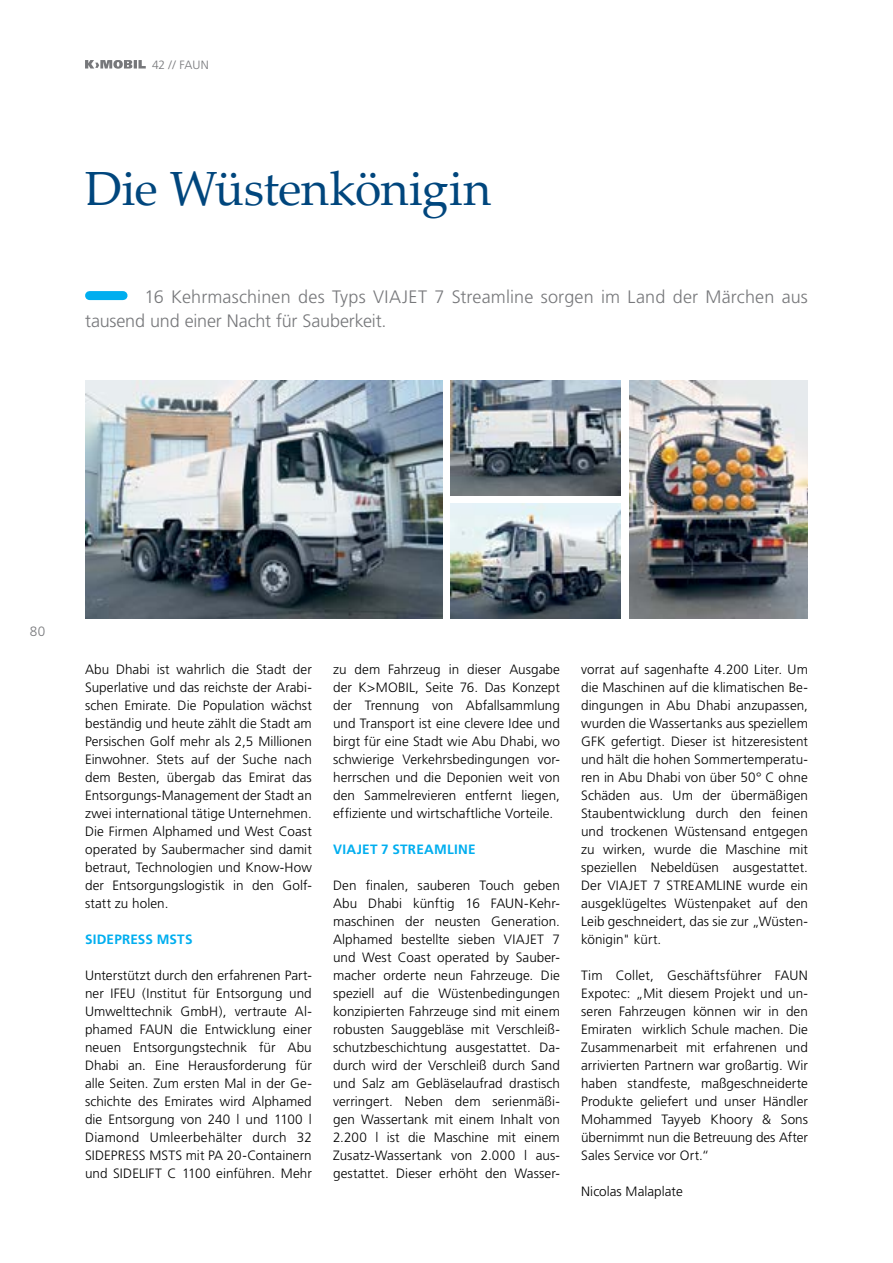
<style>
.page{position:relative;width:893px;height:1263px;background:#fff}
.page>*{position:absolute;margin:0;border:0;box-sizing:border-box;transform-origin:0 0}
.t1{font:48px "Palatino Linotype";letter-spacing:-.01em;color:#00467d}
.t2{font:300 18px/24px "Frutiger";letter-spacing:.005em;color:#77787b}
.t3{font:300 13.5px/18px "Frutiger";letter-spacing:.005em;color:#000;text-align:justify}
.t4{font:700 13.5px "Frutiger";letter-spacing:.015em;color:#00aeef}
.t5{font:300 13.5px "Frutiger";color:#77787b}
.t6{font:300 12px "Frutiger";letter-spacing:-.005em;color:#77787b}
</style>
<div class="page">
<svg style="left:85px;top:60px;width:61px;height:9px"></svg>
<img style="left:629px;top:381px;width:179px;height:238px">
<img style="left:451px;top:381px;width:170px;height:114px">
<img style="left:85px;top:381px;width:357px;height:238px">
<img style="left:451px;top:504px;width:170px;height:115px">
<div style="left:90px;top:291px;width:33px;height:9px;background:#00aeef"></div>
<p class="t6" style="left:152px;top:58px;width:58px">42 // FAUN</p>
<h1 class="t1" style="left:85px;top:155px;width:408px">Die Wüstenkönigin</h1>
<h2 class="t2" style="left:85px;top:285px;width:724px;text-indent:60px">16 Kehrmaschinen des Typs VIAJET 7 Streamline sorgen im Land der Märchen aus tausend und einer Nacht für Sauberkeit.</h2>
<p class="t5" style="left:30px;top:623px;width:17px">80</p>
<p class="t3" style="left:85px;top:660px;width:228px">Abu Dhabi ist wahrlich die Stadt der Superlative und das reichste der Arabi&shy;schen Emirate. Die Population wächst beständig und heute zählt die Stadt am Persischen Golf mehr als 2,5 Millionen Einwohner. Stets auf der Suche nach dem Besten, übergab das Emirat das Entsorgungs-Management der Stadt an zwei international tätige Unternehmen.<br>Die Firmen Alphamed und West Coast operated by Saubermacher sind damit betraut, Technologien und Know-How der Entsorgungslogistik in den Golf&shy;statt zu holen.</p>
<p class="t4" style="left:85px;top:931px;width:109px">SIDEPRESS MSTS</p>
<p class="t3" style="left:85px;top:966px;width:228px">Unterstützt durch den erfahrenen Part&shy;ner IFEU (Institut für Entsorgung und Umwelttechnik GmbH), vertraute Al&shy;phamed FAUN die Entwicklung einer neuen Entsorgungstechnik für Abu Dhabi an. Eine Herausforderung für alle Seiten. Zum ersten Mal in der Ge&shy;schichte des Emirates wird Alphamed die Entsorgung von 240 l und 1100 l Diamond Umleerbehälter durch 32<br>SIDEPRESS MSTS mit PA 20-Containern und SIDELIFT C 1100 einführen. Mehr</p>
<p class="t3" style="left:333px;top:660px;width:228px">zu dem Fahrzeug in dieser Ausgabe der K&gt;MOBIL, Seite 76. Das Konzept der Trennung von Abfallsammlung und Transport ist eine clevere Idee und birgt für eine Stadt wie Abu Dhabi, wo schwierige Verkehrsbedingungen vor&shy;herrschen und die Deponien weit von den Sammelrevieren entfernt liegen, effiziente und wirtschaftliche Vorteile.</p>
<p class="t4" style="left:333px;top:841px;width:144px">VIAJET 7 STREAMLINE</p>
<p class="t3" style="left:333px;top:876px;width:228px">Den finalen, sauberen Touch geben Abu Dhabi künftig 16 FAUN-Kehr&shy;maschinen der neusten Generation.<br>Alphamed bestellte sieben VIAJET 7 und West Coast operated by Sauber&shy;macher orderte neun Fahrzeuge. Die speziell auf die Wüstenbedingungen konzipierten Fahrzeuge sind mit einem robusten Sauggebläse mit Verschleiß&shy;schutzbeschichtung ausgestattet. Da&shy;durch wird der Verschleiß durch Sand und Salz am Gebläselaufrad drastisch verringert. Neben dem serienmäßi&shy;gen Wassertank mit einem Inhalt von 2.200 l ist die Maschine mit einem Zusatz-Wassertank von 2.000 l aus&shy;gestattet. Dieser erhöht den Wasser-</p>
<p class="t3" style="left:581px;top:660px;width:228px">vorrat auf sagenhafte 4.200 Liter. Um die Maschinen auf die klimatischen Be&shy;dingungen in Abu Dhabi anzupassen, wurden die Wassertanks aus speziellem GFK gefertigt. Dieser ist hitzeresistent und hält die hohen Sommertemperatu&shy;ren in Abu Dhabi von über 50° C ohne Schäden aus. Um der übermäßigen Staubentwicklung durch den feinen und trockenen Wüstensand entgegen zu wirken, wurde die Maschine mit speziellen Nebeldüsen ausgestattet.<br>Der VIAJET 7 STREAMLINE wurde ein ausgeklügeltes Wüstenpaket auf den Leib geschneidert, das sie zur „Wüsten&shy;königin" kürt.</p>
<p class="t3" style="left:581px;top:966px;width:228px">Tim Collet, Geschäftsführer FAUN Expotec: „Mit diesem Projekt und un&shy;seren Fahrzeugen können wir in den Emiraten wirklich Schule machen. Die Zusammenarbeit mit erfahrenen und arrivierten Partnern war großartig. Wir haben standfeste, maßgeschneiderte Produkte geliefert und unser Händler Mohammed Tayyeb Khoory &amp; Sons übernimmt nun die Betreuung des After Sales Service vor Ort.“</p>
<p class="t3" style="left:581px;top:1182px;width:103px">Nicolas Malaplate</p>
</div>
